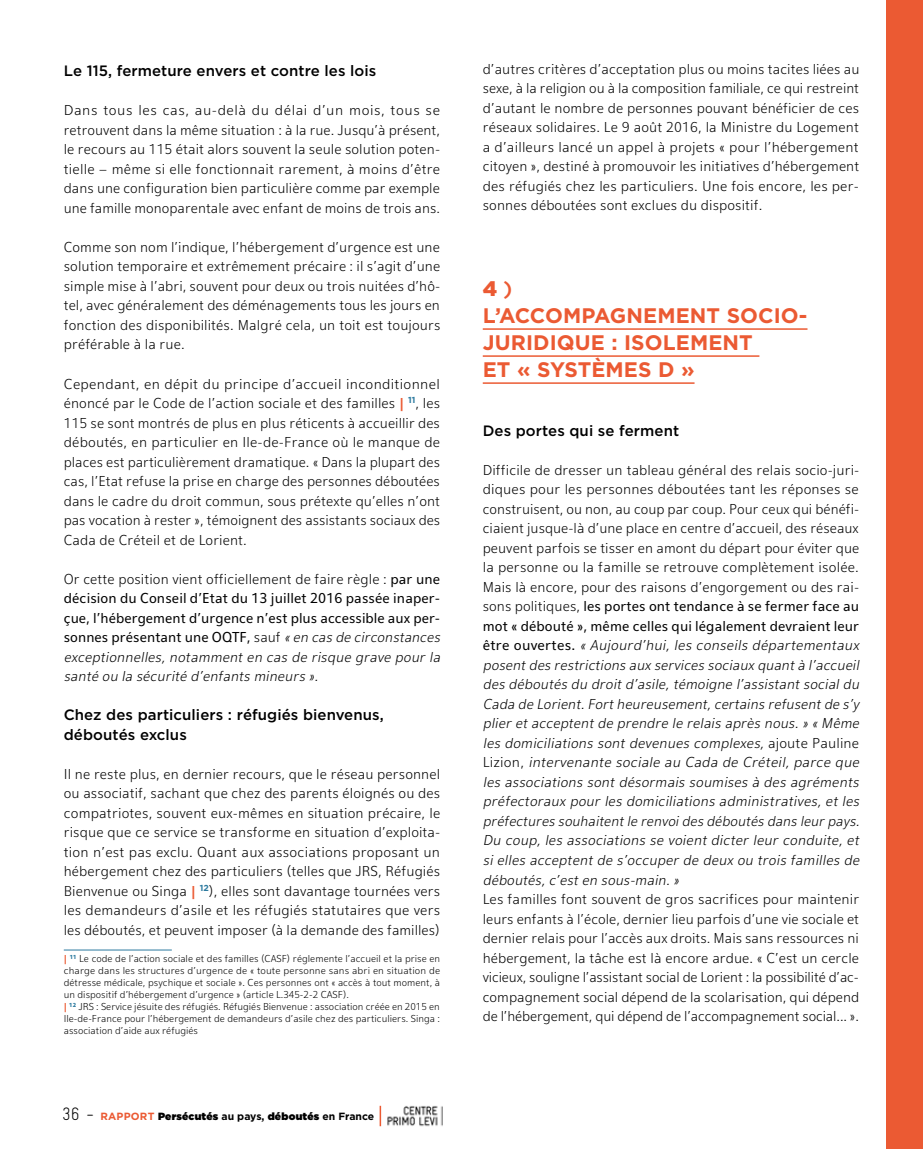
<style>
.page{position:relative;width:923px;height:1149px;background:#fff}
.page>*{position:absolute;margin:0;border:0;box-sizing:border-box;transform-origin:0 0}
.t1{font:700 21px/27px "Gotham HTF";letter-spacing:.005em;color:#eb5a33}
.t2{font:300 15px/19.5px "Eau Douce Sans";color:#000;text-align:justify}
.t3{font:italic 300 15px/19.5px "Eau Douce Sans";color:#000}
.t4{font:15px/19.5px "Eau Douce Sans";color:#000}
.t5{font:500 15px/19.5px "Gotham HTF";letter-spacing:.005em;color:#000}
.t6{font:300 10.5px/12px "Eau Douce Sans";color:#000}
.t7{font:900 10.5px "Gotham";color:#000}
.t8{font:700 10.5px "Gotham";color:#eb5a33}
.s1{font-weight:800;color:#eb5a33}
.s2{font-weight:300}
.s3{font-weight:300;font-style:italic}
.s4{font-family:"Gravur";font-weight:300;font-stretch:condensed;font-size:18px;color:#000}
.s5{font-weight:700}
.s6{font-weight:900}
.s7{font-weight:500}
.s8{font-style:normal}
.s9{font-weight:400;font-style:normal}
</style>
<div class="page">
<img style="left:387px;top:1106px;width:56px;height:21px">
<hr style="left:379px;top:1105px;width:2px;height:20px;background:#eb5a33">
<hr style="left:64px;top:949px;width:108px;height:1px;background:#2c7a9f">
<hr style="left:483px;top:328px;width:324px;height:2px;background:#eb5a33">
<hr style="left:483px;top:355px;width:276px;height:2px;background:#eb5a33">
<hr style="left:483px;top:382px;width:211px;height:2px;background:#eb5a33">
<div style="left:887px;top:0;width:36px;height:1148px;background:#eb5a33"></div>
<p class="t5" style="left:64px;top:61px;width:314px">Le 115, fermeture envers et contre les lois</p>
<p class="t2" style="left:64px;top:100px;width:378px">Dans tous les cas, au-delà du délai d’un mois, tous se retrouvent dans la même situation : à la rue. Jusqu’à présent, le recours au 115 était alors souvent la seule solution poten&shy;tielle – même si elle fonctionnait rarement, à moins d’être dans une configuration bien particulière comme par exemple une famille monoparentale avec enfant de moins de trois ans.</p>
<p class="t2" style="left:64px;top:237px;width:378px">Comme son nom l’indique, l’hébergement d’urgence est une solution temporaire et extrêmement précaire : il s’agit d’une simple mise à l’abri, souvent pour deux ou trois nuitées d’hô&shy;tel, avec généralement des déménagements tous les jours en fonction des disponibilités. Malgré cela, un toit est toujours préférable à la rue.</p>
<p class="t2" style="left:64px;top:373px;width:378px">Cependant, en dépit du principe d’accueil inconditionnel énoncé par le Code de l’action sociale et des familles <span class="s1">|</span> <sup>11</sup>, les 115 se sont montrés de plus en plus réticents à accueillir des déboutés, en particulier en Ile-de-France où le manque de places est particulièrement dramatique. « Dans la plupart des cas, l’Etat refuse la prise en charge des personnes déboutées dans le cadre du droit commun, sous prétexte qu’elles n’ont pas vocation à rester », témoignent des assistants sociaux des Cada de Créteil et de Lorient.</p>
<p class="t4" style="left:64px;top:568px;width:381px"><span class="s2">Or cette position vient officiellement de faire règle :</span> par une décision du Conseil d’Etat du 13 juillet 2016 passée inaper&shy;çue, l’hébergement d’urgence n’est plus accessible aux per&shy;sonnes présentant une OQTF, <span class="s2">sauf</span> <span class="s3">« en cas de circonstances exceptionnelles, notamment en cas de risque grave pour la santé ou la sécurité d’enfants mineurs ».</span></p>
<p class="t5" style="left:64px;top:704px;width:321px">Chez des particuliers : réfugiés bienvenus, déboutés exclus</p>
<p class="t2" style="left:64px;top:763px;width:378px">Il ne reste plus, en dernier recours, que le réseau personnel ou associatif, sachant que chez des parents éloignés ou des compatriotes, souvent eux-mêmes en situation précaire, le risque que ce service se transforme en situation d’exploita&shy;tion n’est pas exclu. Quant aux associations proposant un hébergement chez des particuliers (telles que JRS, Réfugiés Bienvenue ou Singa <span class="s1">|</span> <sup>12</sup>), elles sont davantage tournées vers les demandeurs d’asile et les réfugiés statutaires que vers les déboutés, et peuvent imposer (à la demande des familles)</p>
<p class="t6" style="left:64px;top:952px;width:378px"><span class="s1">|</span> <sup>11</sup> Le code de l’action sociale et des familles (CASF) réglemente l’accueil et la prise en charge dans les structures d’urgence de « toute personne sans abri en situation de détresse médicale, psychique et sociale ». Ces personnes ont « accès à tout moment, à un dispositif d’hébergement d’urgence » (article L.345-2-2 CASF).<br><span class="s1">|</span> <sup>12</sup> JRS : Service jésuite des réfugiés. Réfugiés Bienvenue : association créée en 2015 en Ile-de-France pour l’hébergement de demandeurs d’asile chez des particuliers. Singa : association d’aide aux réfugiés</p>
<p class="t8" style="left:62px;top:1109px;width:78px"><span class="s4">36 -</span> RAPPORT</p>
<p class="t7" style="left:158px;top:1109px;width:218px">Persécutés <span class="s5">au pays,</span> déboutés <span class="s5">en France</span></p>
<p class="t2" style="left:483px;top:59px;width:378px">d’autres critères d’acceptation plus ou moins tacites liées au sexe, à la religion ou à la composition familiale, ce qui restreint d’autant le nombre de personnes pouvant bénéficier de ces réseaux solidaires. Le 9 août 2016, la Ministre du Logement a d’ailleurs lancé un appel à projets « pour l’hébergement citoyen », destiné à promouvoir les initiatives d’hébergement des réfugiés chez les particuliers. Une fois encore, les per&shy;sonnes déboutées sont exclues du dispositif.</p>
<h1 class="t1" style="left:483px;top:274px;width:326px"><span class="s6">4</span> <span class="s7">)<br></span>L’ACCOMPAGN EMENT SOCIO-<br>JURIDIQUE : ISOLEMENT<br>ET « SYSTÈMES D »</h1>
<p class="t5" style="left:483px;top:420px;width:198px">Des portes qui se ferment</p>
<p class="t3" style="left:483px;top:460px;width:381px"><span class="s8">Difficile de dresser un tableau général des relais socio-juri&shy;diques pour les personnes déboutées tant les réponses se construisent, ou non, au coup par coup. Pour ceux qui bénéfi&shy;ciaient jusque-là d’une place en centre d’accueil, des réseaux peuvent parfois se tisser en amont du départ pour éviter que la personne ou la famille se retrouve complètement isolée.<br>Mais là encore, pour des raisons d’engorgement ou des rai&shy;sons politiques,</span> <span class="s9">les portes ont tendance à se fermer face au mot « débouté », même celles qui légalement devraient leur êt re o u ve rt e s .</span> « Aujourd’hui, les conseils départementaux posentdes restrictions aux services sociaux quantà l’accueil des déboutés du droitd’asile,témoigne l’assistantsocialdu Cada de Lorient.Fortheureusement,certains refusentde s’y plier et acceptent de prendre le relais après nous. » « Même les domiciliations sont devenues complexes, <span class="s8">aj o u t e P a u l i n e L i z i o n ,</span> intervenante sociale au Cada de Créteil, parce que les associations sont désormais soumises à des agréments préfectoraux pour les domiciliations administratives, et les préfectures souhaitentle renvoides déboutés dans leur pays.<br>Du coup, les associations se voient dicter leur conduite, et si elles acceptent de s’occuper de deux ou trois familles de déboutés,c’esten sous-main.»</p>
<p class="t2" style="left:483px;top:889px;width:378px">Les familles font souvent de gros sacrifices pour maintenir leurs enfants à l’école, dernier lieu parfois d’une vie sociale et dernier relais pour l’accès aux droits. Mais sans ressources ni hébergement, la tâche est là encore ardue. « C’est un cercle vicieux, souligne l’assistant social de Lorient : la possibilité d’ac&shy;compagnement social dépend de la scolarisation, qui dépend de l’hébergement, qui dépend de l’accompagnement social... ».</p>
</div>
